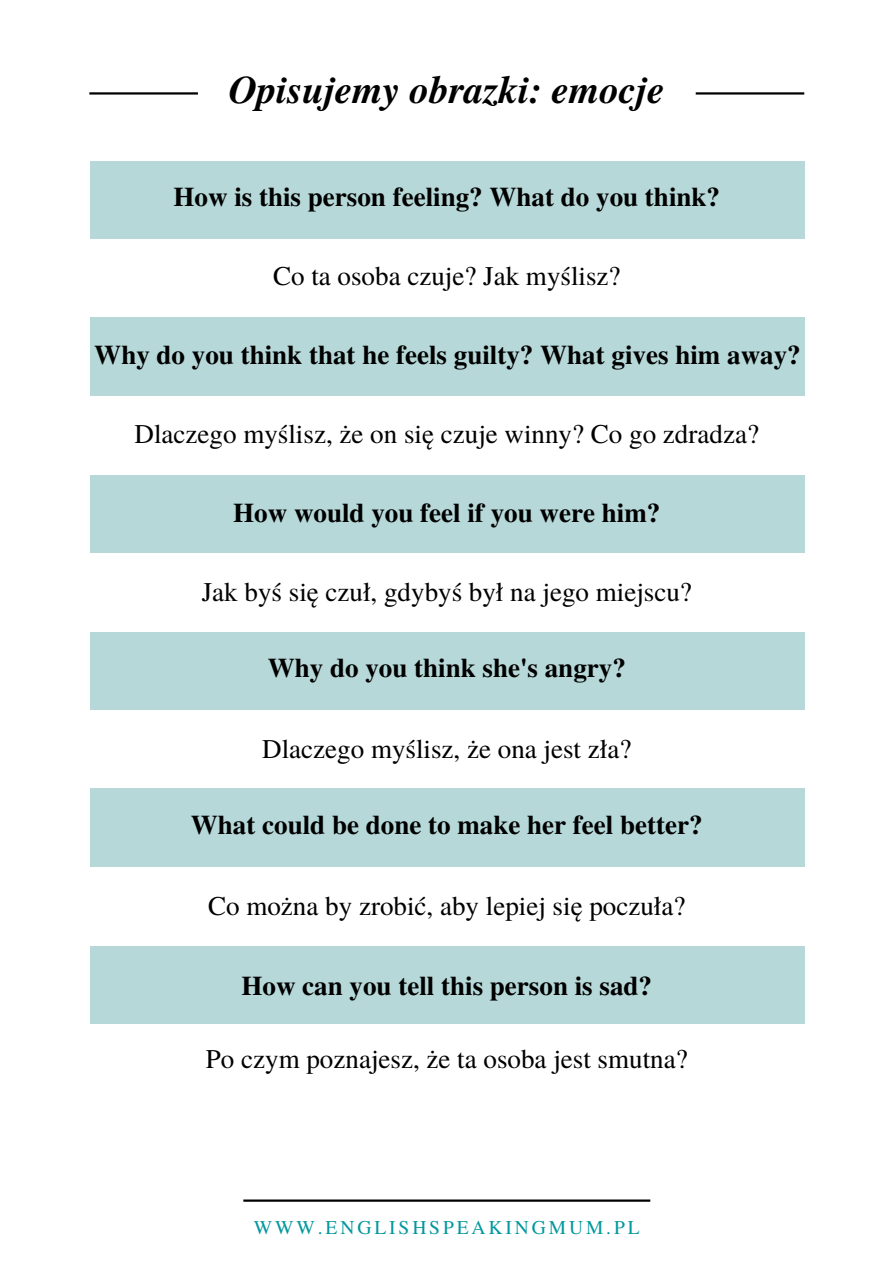
<style>
.page{position:relative;width:894px;height:1264px;background:#fff}
.page>*{position:absolute;margin:0;border:0;box-sizing:border-box;transform-origin:0 0}
.t1{font:italic 700 39px "Te X Gyre Termes";color:#000}
.t2{font:27px "Te X Gyre Termes";color:#000}
.t3{font:700 27px "Te X Gyre Termes";color:#000}
.t4{font:19.5px "Te X Gyre Termes";letter-spacing:.15em;color:#03989e}
</style>
<div class="page">
<div style="left:90px;top:161px;width:714px;height:79px;background:#b6d8d9"></div>
<div style="left:90px;top:317px;width:714px;height:79px;background:#b6d8d9"></div>
<div style="left:90px;top:475px;width:714px;height:78px;background:#b6d8d9"></div>
<hr style="left:243px;top:1199px;width:407px;height:2px;background:#000">
<div style="left:90px;top:631px;width:714px;height:79px;background:#b6d8d9"></div>
<div style="left:90px;top:788px;width:714px;height:79px;background:#b6d8d9"></div>
<div style="left:90px;top:945px;width:714px;height:79px;background:#b6d8d9"></div>
<hr style="left:89px;top:92px;width:109px;height:3px;background:#000">
<hr style="left:695px;top:92px;width:109px;height:3px;background:#000">
<h1 class="t1" style="left:229px;top:61px;width:437px">Opisujemy obrazki: emocje</h1>
<h3 class="t3" style="left:173px;top:176px;width:548px">How is this person feeling? What do you think?</h3>
<h3 class="t2" style="left:273px;top:256px;width:349px">Co ta osoba czuje? Jak myślisz?</h3>
<h2 class="t3" style="left:94px;top:334px;width:707px">Why do you think that he feels guilty? What gives him away?</h2>
<p class="t2" style="left:135px;top:414px;width:625px">Dlaczego myślisz, że on się czuje winny? Co go zdradza?</p>
<h3 class="t3" style="left:233px;top:491px;width:428px">How would you feel if you were him?</h3>
<h2 class="t2" style="left:202px;top:572px;width:491px">Jak byś się czuł, gdybyś był na jego miejscu?</h2>
<h2 class="t3" style="left:268px;top:647px;width:359px">Why do you think she's angry?</h2>
<h3 class="t2" style="left:262px;top:729px;width:370px">Dlaczego myślisz, że ona jest zła?</h3>
<h2 class="t3" style="left:191px;top:804px;width:513px">What could be done to make her feel better?</h2>
<h2 class="t2" style="left:208px;top:886px;width:478px">Co można by zrobić, aby lepiej się poczuła?</h2>
<h3 class="t3" style="left:241px;top:964px;width:412px">How can you tell this person is sad?</h3>
<h3 class="t2" style="left:206px;top:1039px;width:483px">Po czym poznajesz, że ta osoba jest smutna?</h3>
<h2 class="t4" style="left:254px;top:1212px;width:387px">WWW.ENGLISHSPEAKINGMUM.PL</h2>
</div>
